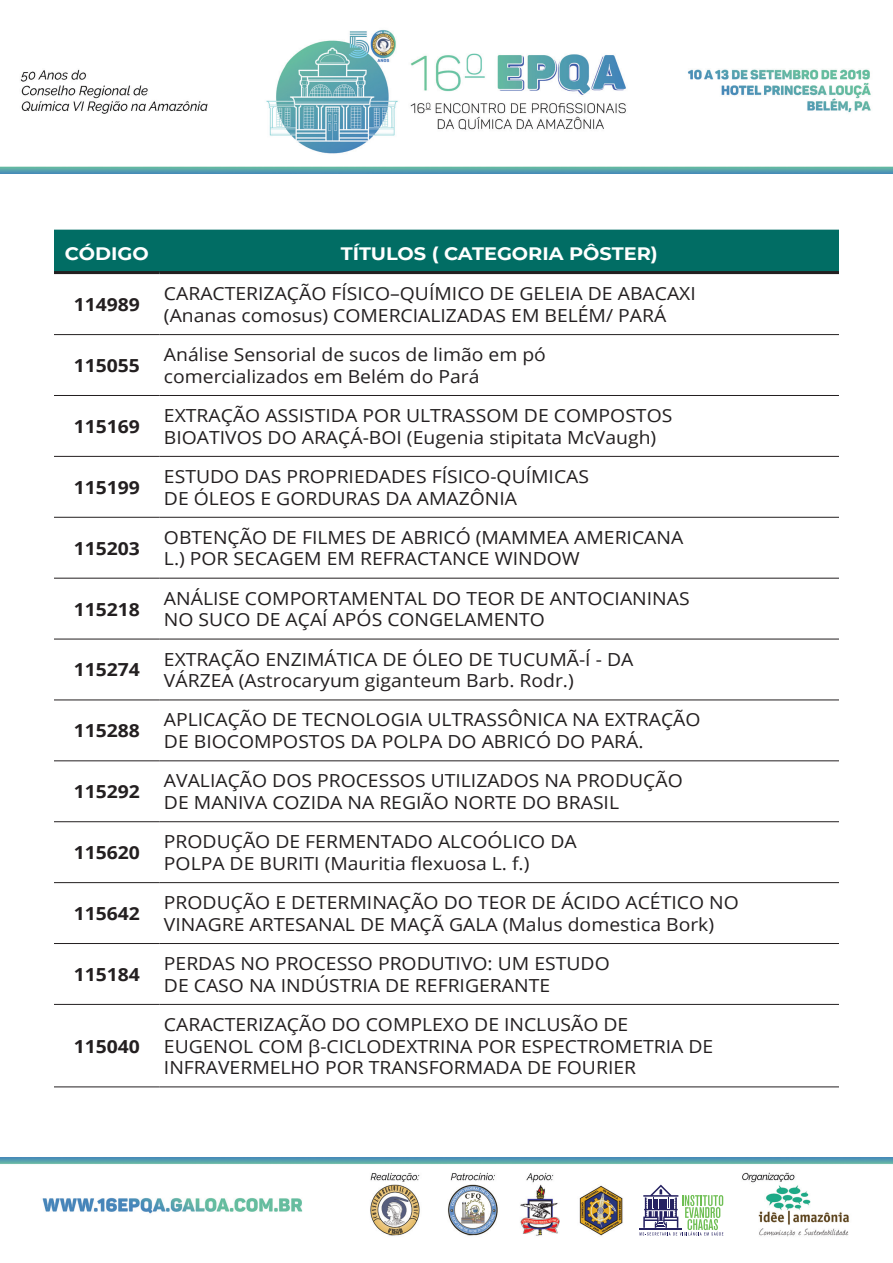
<style>
.page{position:relative;width:893px;height:1263px;background:#fff}
.page>*{position:absolute;margin:0;border:0;box-sizing:border-box;transform-origin:0 0}
.t1{font:18px/21.6px "Open Sans";color:#231f20;scale:1.07 1}
.t2{font:700 18px "Open Sans";color:#231f20;scale:1.07 1}
.t3{font:700 18px "Montserrat";color:#fff;scale:1.07 1}
</style>
<div class="page">
<img style="left:0;top:30px;width:893px;height:144px">
<img style="left:0;top:1157px;width:893px;height:57px">
<div style="left:372px;top:1167px;width:513px;height:85px;background:#fff"></div>
<img style="left:740px;top:1166px;width:121px;height:71px">
<img style="left:366px;top:1166px;width:259px;height:70px">
<svg style="left:639px;top:1184px;width:84px;height:51px"></svg>
<div style="left:54px;top:230px;width:785px;height:41px;background:#016d64"></div>
<hr style="left:54px;top:334px;width:106px;height:1px;background:#231f20">
<hr style="left:160px;top:334px;width:679px;height:1px;background:#231f20">
<hr style="left:54px;top:395px;width:106px;height:1px;background:#231f20">
<hr style="left:160px;top:395px;width:679px;height:1px;background:#231f20">
<hr style="left:54px;top:456px;width:106px;height:1px;background:#231f20">
<hr style="left:160px;top:456px;width:679px;height:1px;background:#231f20">
<hr style="left:54px;top:517px;width:106px;height:1px;background:#231f20">
<hr style="left:160px;top:517px;width:679px;height:1px;background:#231f20">
<hr style="left:54px;top:578px;width:106px;height:1px;background:#231f20">
<hr style="left:160px;top:578px;width:679px;height:1px;background:#231f20">
<hr style="left:54px;top:639px;width:106px;height:1px;background:#231f20">
<hr style="left:160px;top:639px;width:679px;height:1px;background:#231f20">
<hr style="left:54px;top:699px;width:106px;height:1px;background:#231f20">
<hr style="left:160px;top:699px;width:679px;height:1px;background:#231f20">
<hr style="left:54px;top:760px;width:106px;height:1px;background:#231f20">
<hr style="left:160px;top:760px;width:679px;height:1px;background:#231f20">
<hr style="left:54px;top:821px;width:106px;height:1px;background:#231f20">
<hr style="left:160px;top:821px;width:679px;height:1px;background:#231f20">
<hr style="left:54px;top:882px;width:106px;height:1px;background:#231f20">
<hr style="left:160px;top:882px;width:679px;height:1px;background:#231f20">
<hr style="left:54px;top:943px;width:106px;height:1px;background:#231f20">
<hr style="left:160px;top:943px;width:679px;height:1px;background:#231f20">
<hr style="left:54px;top:1004px;width:106px;height:1px;background:#231f20">
<hr style="left:160px;top:1004px;width:679px;height:1px;background:#231f20">
<hr style="left:54px;top:1086px;width:106px;height:1px;background:#231f20">
<hr style="left:160px;top:1086px;width:679px;height:1px;background:#231f20">
<hr style="left:54px;top:271px;width:106px;height:3px;background:#231f20">
<hr style="left:160px;top:271px;width:679px;height:3px;background:#231f20">
<p class="t3" style="left:65px;top:240px;width:80px">CÓDIGO</p>
<p class="t3" style="left:341px;top:240px;width:298px">TÍTULOS ( CATEGORIA PÔSTER)</p>
<p class="t2" style="left:74px;top:292px;width:63px">114989</p>
<p class="t1" style="left:164px;top:282px;width:499px">CARACTERIZAÇÃO FÍSICO–QUÍMICO DE GELEIA DE ABACAXI (Ananas comosus) COMERCIALIZADAS EM BELÉM/ PARÁ</p>
<p class="t2" style="left:74px;top:353px;width:63px">115055</p>
<p class="t1" style="left:164px;top:343px;width:359px">Análise Sensorial de sucos de limão em pó comercializados em Belém do Pará</p>
<p class="t2" style="left:74px;top:414px;width:63px">115169</p>
<p class="t1" style="left:164px;top:404px;width:477px">EXTRAÇÃO ASSISTIDA POR ULTRASSOM DE COMPOSTOS<br>BIOATIVOS DO ARAÇÁ-BOI (Eugenia stipitata McVaugh)</p>
<p class="t2" style="left:74px;top:474px;width:63px">115199</p>
<p class="t2" style="left:74px;top:535px;width:63px">115203</p>
<p class="t2" style="left:74px;top:596px;width:63px">115218</p>
<p class="t2" style="left:74px;top:657px;width:63px">115274</p>
<p class="t2" style="left:74px;top:718px;width:63px">115288</p>
<p class="t2" style="left:74px;top:779px;width:63px">115292</p>
<p class="t2" style="left:74px;top:840px;width:63px">115620</p>
<p class="t2" style="left:74px;top:901px;width:63px">115642</p>
<p class="t1" style="left:164px;top:465px;width:399px">ESTUDO DAS PROPRIEDADES FÍSICO-QUÍMICAS<br>DE ÓLEOS E GORDURAS DA AMAZÔNIA</p>
<p class="t1" style="left:164px;top:526px;width:487px">OBTENÇÃO DE FILMES DE ABRICÓ (MAMMEA AMERICANA<br>L.) POR SECAGEM EM REFRACTANCE WINDOW</p>
<p class="t1" style="left:164px;top:587px;width:493px">ANÁLISE COMPORTAMENTAL DO TEOR DE ANTOCIANINAS<br>NO SUCO DE AÇAÍ APÓS CONGELAMENTO</p>
<p class="t1" style="left:164px;top:648px;width:440px">EXTRAÇÃO ENZIMÁTICA DE ÓLEO DE TUCUMÃ-Í - DA<br>VÁRZEA (Astrocaryum giganteum Barb. Rodr.)</p>
<p class="t1" style="left:164px;top:709px;width:503px">APLICAÇÃO DE TECNOLOGIA ULTRASSÔNICA NA EXTRAÇÃO<br>DE BIOCOMPOSTOS DA POLPA DO ABRICÓ DO PARÁ.</p>
<p class="t1" style="left:164px;top:769px;width:486px">AVALIAÇÃO DOS PROCESSOS UTILIZADOS NA PRODUÇÃO<br>DE MANIVA COZIDA NA REGIÃO NORTE DO BRASIL</p>
<p class="t1" style="left:164px;top:830px;width:387px">PRODUÇÃO DE FERMENTADO ALCOÓLICO DA<br>POLPA DE BURITI (Mauritia flexuosa L. f.)</p>
<p class="t1" style="left:164px;top:891px;width:539px">PRODUÇÃO E DETERMINAÇÃO DO TEOR DE ÁCIDO ACÉTICO NO<br>VINAGRE ARTESANAL DE MAÇÃ GALA (Malus domestica Bork)</p>
<p class="t2" style="left:74px;top:961px;width:63px">115184</p>
<p class="t1" style="left:164px;top:952px;width:418px">PERDAS NO PROCESSO PRODUTIVO: UM ESTUDO<br>DE CASO NA INDÚSTRIA DE REFRIGERANTE</p>
<p class="t2" style="left:74px;top:1033px;width:63px">115040</p>
<p class="t1" style="left:164px;top:1013px;width:515px">CARACTERIZAÇÃO DO COMPLEXO DE INCLUSÃO DE<br>EUGENOL COM β-CICLODEXTRINA POR ESPECTROMETRIA DE<br>INFRAVERMELHO POR TRANSFORMADA DE FOURIER</p>
</div>
